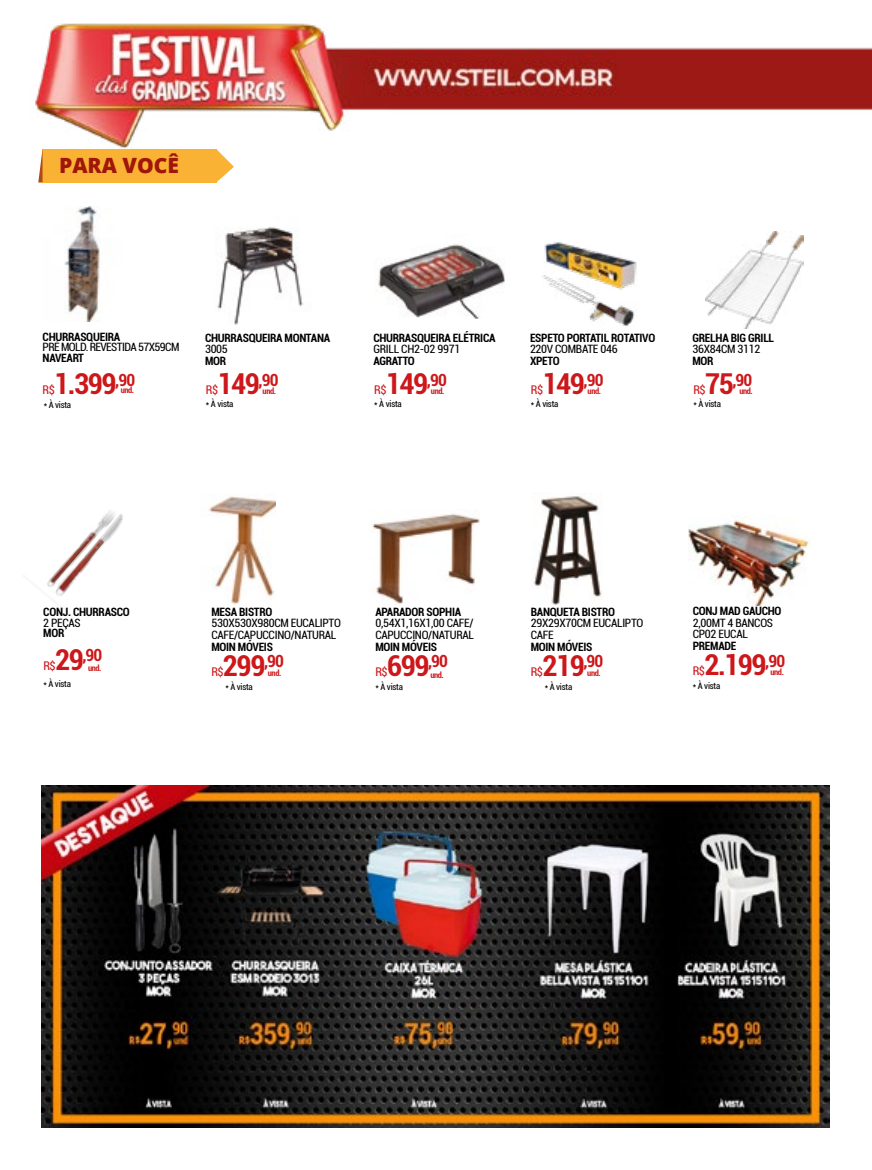
<style>
.page{position:relative;width:872px;height:1170px;background:#fff}
.page>*{position:absolute;margin:0;border:0;box-sizing:border-box;transform-origin:0 0}
.t1{font:700 condensed 28.8px "Roboto";letter-spacing:-.05em;color:#cd171a}
.t2{font:800 21px "Open Sans";color:#a0160a}
.t3{font:700 condensed 16.8px "Roboto";color:#cd171a}
.t4{font:condensed 12px "Roboto";color:#cd171a}
.t5{font:700 condensed 11.55px "Roboto";letter-spacing:-.025em;color:#000}
.t6{font:condensed 11.55px/11.6px "Roboto";letter-spacing:-.025em;color:#000}
.t7{font:condensed 11.55px "Roboto";letter-spacing:-.05em;color:#000}
.t8{font:condensed 9px "Roboto";letter-spacing:-.025em;color:#000}
.t9{font:700 condensed 8.4px "Roboto";letter-spacing:-.05em;color:#cd171a}
.s1{font-size:28.8px}
</style>
<div class="page">
<img style="left:35px;top:23px;width:837px;height:126px">
<img style="left:217px;top:227px;width:86px;height:98px">
<img style="left:378px;top:244px;width:126px;height:74px">
<img style="left:542px;top:242px;width:95px;height:84px">
<img style="left:705px;top:231px;width:98px;height:97px">
<img style="left:64px;top:207px;width:37px;height:114px">
<img style="left:47px;top:510px;width:76px;height:86px">
<img style="left:208px;top:495px;width:67px;height:110px">
<img style="left:533px;top:496px;width:69px;height:108px">
<img style="left:372px;top:513px;width:108px;height:92px">
<div style="left:43px;top:149px;width:174px;height:34px;background:#f9b234"></div>
<svg style="left:38px;top:149px;width:5px;height:33px"></svg>
<svg style="left:217px;top:150px;width:17px;height:32px"></svg>
<img style="left:42px;top:785px;width:787px;height:342px">
<img style="left:688px;top:516px;width:121px;height:89px">
<h2 class="t2" style="left:59px;top:150px;width:121px">PARA VOCÊ</h2>
<p class="t5" style="left:43px;top:329px;width:79px">CHURRASQUEIRA</p>
<p class="t7" style="left:43px;top:339px;width:138px">PRÉ MOLD. REVESTIDA 57X59CM</p>
<p class="t5" style="left:43px;top:349px;width:43px">NAVEART</p>
<p class="t5" style="left:205px;top:329px;width:127px">CHURRASQUEIRA MONTANA</p>
<p class="t6" style="left:205px;top:343px;width:24px">3005</p>
<p class="t5" style="left:205px;top:352px;width:23px">MOR</p>
<p class="t5" style="left:373px;top:329px;width:124px">CHURRASQUEIRA ELÉTRICA</p>
<p class="t6" style="left:373px;top:343px;width:88px">GRILL CH2-02 9971</p>
<p class="t5" style="left:373px;top:352px;width:43px">AGRATTO</p>
<p class="t5" style="left:530px;top:329px;width:127px">ESPETO PORTATIL ROTATIVO</p>
<p class="t6" style="left:530px;top:343px;width:89px">220V COMBATE 046</p>
<p class="t5" style="left:530px;top:352px;width:31px">XPETO</p>
<p class="t5" style="left:692px;top:329px;width:83px">GRELHA BIG GRILL</p>
<p class="t6" style="left:692px;top:343px;width:69px">36X84CM 3112</p>
<p class="t5" style="left:692px;top:352px;width:23px">MOR</p>
<p class="t4" style="left:43px;top:381px;width:14px">R$</p>
<h1 class="t1" style="left:54px;top:363px;width:64px">1.399</h1>
<p class="t9" style="left:115px;top:384px;width:22px"><sup>,90</sup>und.</p>
<p class="t4" style="left:206px;top:381px;width:14px">R$</p>
<h1 class="t1" style="left:217px;top:363px;width:63px">149<sup>,90</sup></h1>
<p class="t9" style="left:263px;top:385px;width:15px">und.</p>
<p class="t4" style="left:374px;top:381px;width:14px">R$</p>
<h1 class="t1" style="left:386px;top:363px;width:63px">149<sup>,90</sup></h1>
<p class="t9" style="left:431px;top:385px;width:15px">und.</p>
<p class="t4" style="left:531px;top:381px;width:14px">R$</p>
<h1 class="t1" style="left:542px;top:363px;width:63px">149<sup>,90</sup></h1>
<p class="t9" style="left:587px;top:385px;width:15px">und.</p>
<p class="t4" style="left:693px;top:381px;width:14px">R$</p>
<h3 class="t3" style="left:705px;top:368px;width:49px"><span class="s1">75</span>,90</h3>
<p class="t9" style="left:739px;top:385px;width:15px">und.</p>
<p class="t8" style="left:44px;top:399px;width:29px">* À vista</p>
<p class="t8" style="left:206px;top:397px;width:29px">* À vista</p>
<p class="t8" style="left:374px;top:397px;width:29px">* À vista</p>
<p class="t8" style="left:531px;top:397px;width:29px">* À vista</p>
<p class="t8" style="left:693px;top:397px;width:29px">* À vista</p>
<p class="t5" style="left:43px;top:604px;width:88px">CONJ. CHURRASCO</p>
<p class="t6" style="left:43px;top:616px;width:39px">2 PEÇAS</p>
<p class="t5" style="left:43px;top:625px;width:23px">MOR</p>
<p class="t4" style="left:43px;top:657px;width:14px">R$</p>
<h3 class="t3" style="left:55px;top:643px;width:49px"><span class="s1">29</span>,90</h3>
<p class="t9" style="left:88px;top:661px;width:15px">und.</p>
<p class="t8" style="left:43px;top:677px;width:29px">* À vista</p>
<p class="t5" style="left:211px;top:603px;width:62px">MESA BISTRO</p>
<p class="t6" style="left:211px;top:617px;width:131px">530X530X980CM EUCALIPTO<br>CAFE/CAPUCCINO/NATURAL</p>
<p class="t5" style="left:211px;top:638px;width:63px">MOIN MÓVEIS</p>
<p class="t5" style="left:375px;top:603px;width:87px">APARADOR SOPHIA</p>
<p class="t6" style="left:375px;top:617px;width:100px">0,54X1,16X1,00 CAFE/<br>CAPUCCINO/NATURAL</p>
<p class="t5" style="left:375px;top:638px;width:63px">MOIN MÓVEIS</p>
<p class="t5" style="left:531px;top:603px;width:86px">BANQUETA BISTRO</p>
<p class="t6" style="left:531px;top:617px;width:114px">29X29X70CM EUCALIPTO<br>CAFE</p>
<p class="t5" style="left:531px;top:638px;width:63px">MOIN MÓVEIS</p>
<p class="t4" style="left:211px;top:663px;width:14px">R$</p>
<h1 class="t1" style="left:223px;top:645px;width:63px">299<sup>,90</sup></h1>
<p class="t4" style="left:531px;top:663px;width:14px">R$</p>
<h1 class="t1" style="left:542px;top:645px;width:63px">219<sup>,90</sup></h1>
<p class="t4" style="left:375px;top:663px;width:14px">R$</p>
<h1 class="t1" style="left:387px;top:645px;width:63px">699<sup>,90</sup></h1>
<p class="t9" style="left:268px;top:666px;width:15px">und.</p>
<p class="t9" style="left:587px;top:666px;width:15px">und.</p>
<p class="t9" style="left:430px;top:669px;width:15px">und.</p>
<p class="t8" style="left:225px;top:680px;width:29px">* À vista</p>
<p class="t8" style="left:375px;top:680px;width:29px">* À vista</p>
<p class="t8" style="left:545px;top:680px;width:29px">* À vista</p>
<p class="t5" style="left:692px;top:603px;width:90px">CONJ MAD GAUCHO</p>
<p class="t6" style="left:692px;top:616px;width:82px">2,00MT 4 BANCOS<br>CP02 EUCAL</p>
<p class="t5" style="left:692px;top:637px;width:45px">PREMADE</p>
<p class="t4" style="left:692px;top:662px;width:14px">R$</p>
<h1 class="t1" style="left:704px;top:644px;width:82px">2.199<sup>,90</sup></h1>
<p class="t8" style="left:692px;top:679px;width:29px">* À vista</p>
<p class="t9" style="left:770px;top:666px;width:15px">und.</p>
</div>
